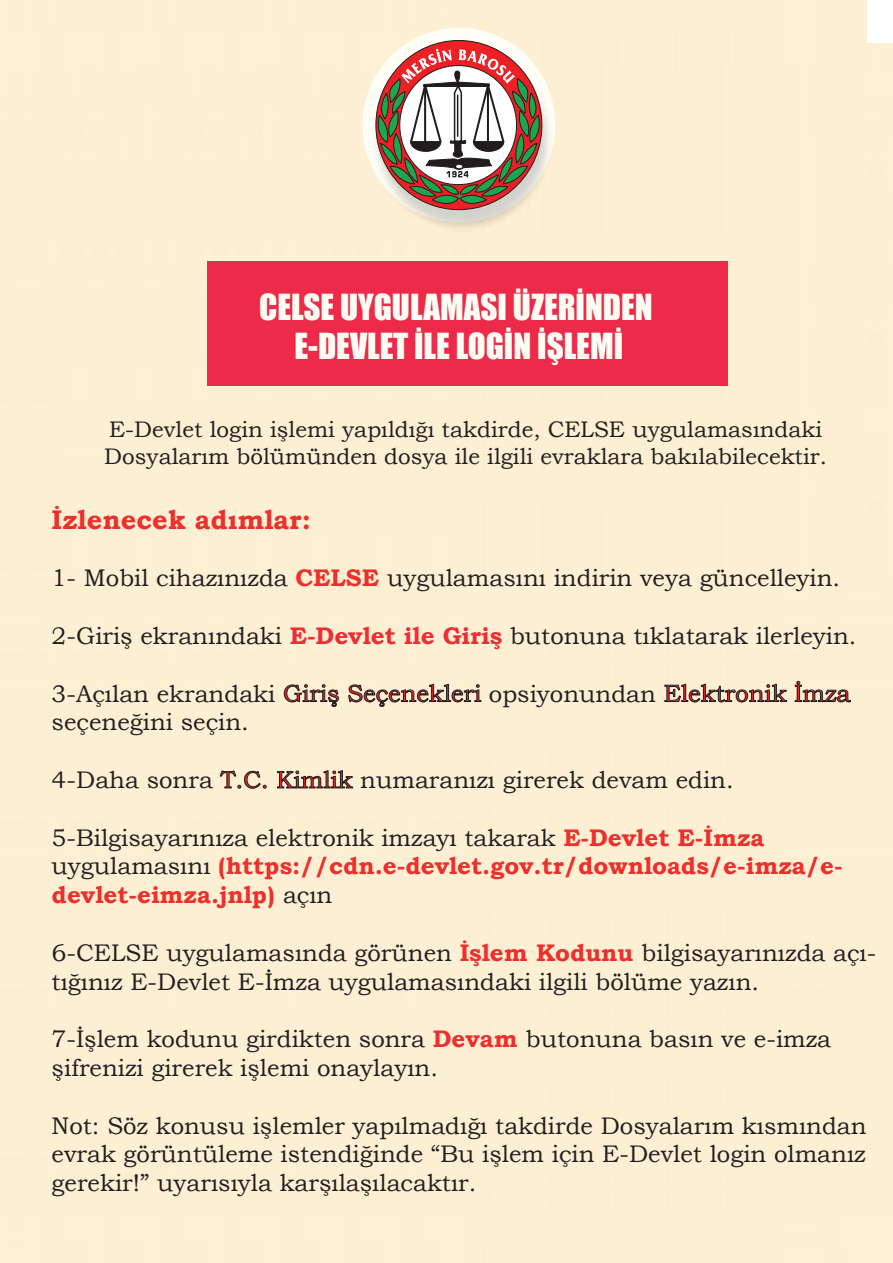
<style>
.page{position:relative;width:893px;height:1263px;background:#fcefd4}
.page>*{position:absolute;margin:0;border:0;box-sizing:border-box;transform-origin:0 0}
.t1{font:33px/39.6px "Impact";color:#fdfdf3;text-align:center}
.t2{font:700 27px "Bookman Old Style";color:#ee2f2c}
.t3{font:24px/28.8px "Bookman Old Style";color:#231f20}
.t4{font:700 24px/28.8px "Bookman Old Style";color:#ee2f2c}
.t5{font:22.5px/27px "Bookman Old Style";color:#231f20}
.s1{font-weight:700;color:#ee2f2c}
.s2{font-weight:700;color:#ee2d35}
.s3{color:#ed2026}
.s4{font-weight:400;color:#231f20}
</style>
<div class="page">
<svg style="left:284px;top:684px;width:55px;height:23px"></svg>
<svg style="left:348px;top:684px;width:133px;height:23px"></svg>
<svg style="left:664px;top:684px;width:123px;height:18px"></svg>
<svg style="left:795px;top:681px;width:56px;height:21px"></svg>
<svg style="left:220px;top:771px;width:47px;height:18px"></svg>
<svg style="left:277px;top:770px;width:76px;height:18px"></svg>
<img style="left:367px;top:44px;width:191px;height:194px">
<svg style="left:374px;top:0;width:169px;height:209px"></svg>
<img style="left:867px;top:0;width:26px;height:42px">
<div style="left:207px;top:261px;width:520px;height:124px;background:#ed2a4a"></div>
<h1 class="t1" style="left:259px;top:286px;width:395px">CELSE UYGULAMASI ÜZERİNDEN<br>E-DEVLET İLE LOGİN İŞLEMİ</h1>
<p class="t5" style="left:104px;top:416px;width:724px">E-Devlet login işlemi yapıldığı takdirde, CELSE uygulamasındaki<br>Dosyalarım bölümünden dosya ile ilgili evraklara bakılabilecektir.</p>
<p class="t2" style="left:52px;top:500px;width:261px">İzlenecek adımlar:</p>
<p class="t3" style="left:52px;top:564px;width:790px">1- Mobil cihazınızda <span class="s1">CELSE</span> uygulamasını indirin veya güncelleyin.</p>
<p class="t3" style="left:52px;top:621px;width:806px">2-Giriş ekranındaki <span class="s2">E-Devlet ile Giriş</span> butonuna tıklatarak ilerleyin.</p>
<p class="t3" style="left:52px;top:679px;width:800px">3-Açılan ekrandaki <span class="s3">Giriş Seçenekleri</span> opsiyonundan <span class="s3">Elektronik İmza </span>seçeneğini seçin.</p>
<p class="t3" style="left:52px;top:765px;width:684px">4-Daha sonra <span class="s3">T.C. Kimlik</span> numaranızı girerek devam edin.</p>
<p class="t4" style="left:52px;top:823px;width:793px"><span class="s4">5-Bilgisayarınıza elektronik imzayı takarak</span> E-Devlet E-İmza <span class="s4">uygulamasını</span> (https://cdn.e-devlet.gov.tr/downloads/e-imza/e&shy;devlet-eimza.jnlp) <span class="s4">açın</span></p>
<p class="t3" style="left:52px;top:938px;width:826px">6-CELSE uygulamasında görünen <span class="s1">İşlem Kodunu</span> bilgisayarınızda açı&shy;tığınız E-Devlet E-İmza uygulamasındaki ilgili bölüme yazın.</p>
<p class="t3" style="left:52px;top:1025px;width:781px">7-İşlem kodunu girdikten sonra <span class="s1">Devam</span> butonuna basın ve e-imza şifrenizi girerek işlemi onaylayın.</p>
<p class="t3" style="left:52px;top:1111px;width:817px;text-align:justify">Not: Söz konusu işlemler yapılmadığı takdirde Dosyalarım kısmından evrak görüntüleme istendiğinde “Bu işlem için E-Devlet login olmanız gerekir!” uyarısıyla karşılaşılacaktır.</p>
</div>
